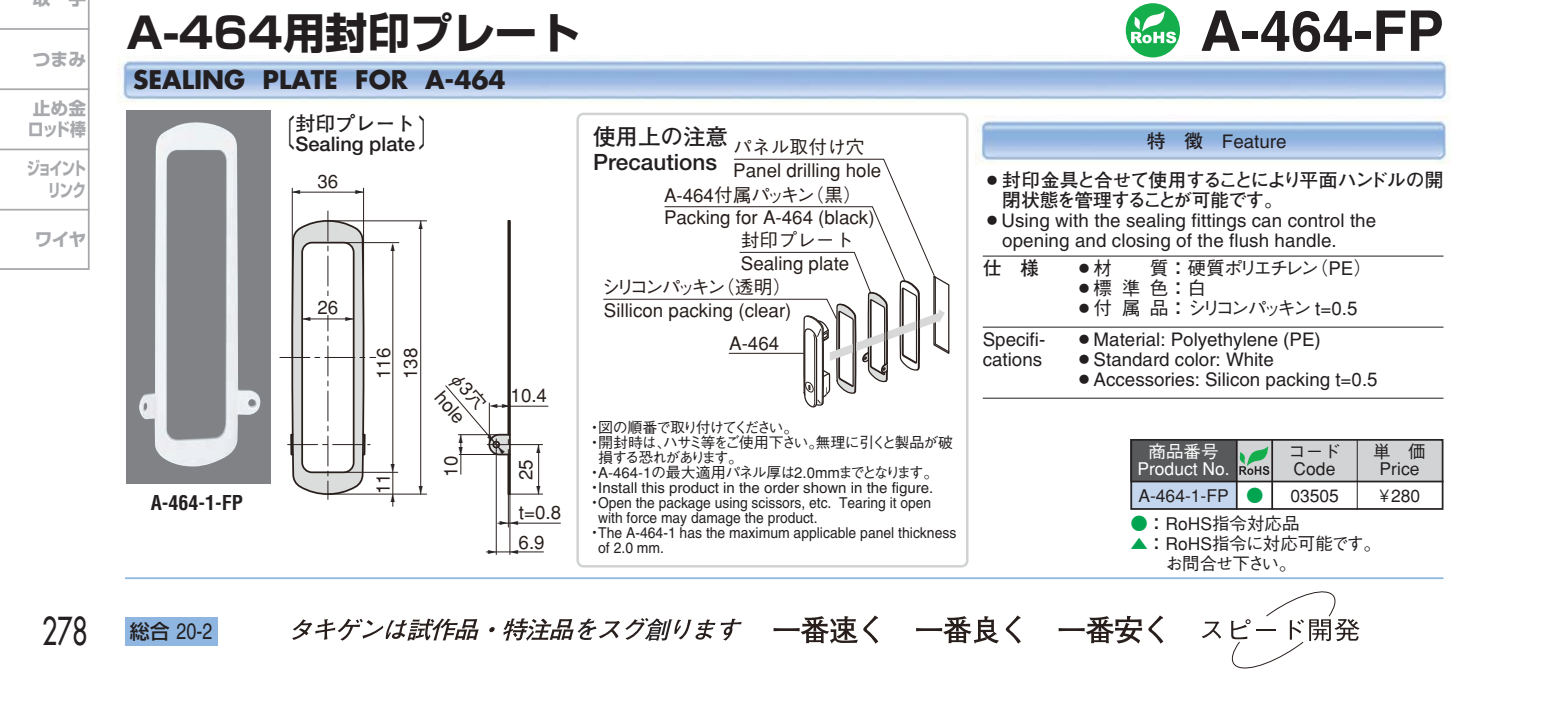
<style>
.page{position:relative;width:1567px;height:701px;background:#fff}
.page>*{position:absolute;margin:0;border:0;box-sizing:border-box;transform-origin:0 0}
.t1{font:700 56.25px "Helvetica";color:#231f20}
.t2{font:42.5px "Shin Go Bold 90 pv RKSJ H";color:#231f20}
.t3{font:37.5px "Futura";color:#231f20;scale:.7 1}
.t4{font:700 25px "Futura";color:#231f20}
.t5{font:22.5px/25px "Futo Go B101 Bold 90 pv RKSJ H";color:#231f20}
.t6{font:22.5px "Helvetica";color:#231f20;scale:.8 1}
.t7{font:20px/20px "Futo Go B101 Bold 90 pv RKSJ H";color:#231f20}
.t8{font:700 condensed 20px "Helvetica";color:#231f20}
.t9{font:18.75px/20px "Helvetica";color:#231f20}
.t10{font:18.75px/22.5px "Gothic BBB Medium 90 pv RKSJ H";color:#281f1c}
.t11{font:18.75px/20px "Futo Go B101 Bold 90 pv RKSJ H";letter-spacing:-.06em;color:#231f20}
.t12{font:18.75px "Gothic BBB Medium 90 pv RKSJ H";letter-spacing:-.165em;color:#231f20}
.t13{font:18.75px "Gothic BBB Medium 90 pv RKSJ H";letter-spacing:-.195em;color:#231f20}
.t14{font:17.75px/21.2px "Shin Go Bold 90 pv RKSJ H";letter-spacing:-.065em;color:#a7a9ac}
.t15{font:17.75px/21.2px "Shin Go Bold 90 pv RKSJ H";letter-spacing:-.125em;color:#a7a9ac;text-align:right;scale:.75 1}
.t16{font:17.5px/17.5px "Gothic BBB Medium 90 pv RKSJ H";color:#231f20;text-align:center}
.t17{font:17.5px/20px "Gothic BBB Medium 90 pv RKSJ H";letter-spacing:-.02em;color:#231f20}
.t18{font:17.5px/17.5px "Gothic BBB Medium 90 pv RKSJ H";color:#fff;text-align:center}
.t19{font:17.5px "Gothic BBB Medium 90 pv RKSJ H";color:#00a451}
.t20{font:15px "Helvetica";color:#231f20;scale:.92 1}
.t21{font:15px "Helvetica";color:#231f20;scale:.93 1}
.t22{font:15px "Helvetica";color:#231f20}
.t23{font:15px "Gothic BBB Medium 90 pv RKSJ H";letter-spacing:-.05em;color:#231f20}
.t24{font:15px "Gothic BBB Medium 90 pv RKSJ H";letter-spacing:-.095em;color:#231f20}
.t25{font:15px "Gothic BBB Medium 90 pv RKSJ H";letter-spacing:-.14em;color:#231f20}
.t26{font:15px "Gothic BBB Medium 90 pv RKSJ H";letter-spacing:-.12em;color:#231f20}
.t27{font:4px "Yajilusi";color:#282425}
.s1{font-size:35.5px}
.s2{font-family:"Shin Go Medium 90 pv RKSJ H";font-size:20px}
.s3{font-family:"Gothic BBB Medium 90 pv RKSJ H"}
.s4{font-family:"Futo Go B101 Bold 90 pv RKSJ H"}
.s5{color:#00a451}
</style>
<div class="page">
<hr style="left:125px;top:577px;width:1318px;height:2px;background:#8fb6e1">
<hr style="left:125px;top:0;width:1318px;height:1px;background:#8fb6e1">
<svg style="left:1006px;top:616px;width:15px;height:28px"></svg>
<svg style="left:1058px;top:616px;width:84px;height:28px"></svg>
<svg style="left:1148px;top:616px;width:15px;height:28px"></svg>
<svg style="left:1202px;top:621px;width:19px;height:18px"></svg>
<svg style="left:1231px;top:591px;width:128px;height:78px"></svg>
<img style="left:118px;top:55px;width:1333px;height:48px">
<img style="left:983px;top:115px;width:466px;height:49px">
<hr style="left:982px;top:256px;width:461px;height:1px;background:#231f20">
<hr style="left:982px;top:327px;width:461px;height:1px;background:#231f20">
<hr style="left:982px;top:398px;width:461px;height:1px;background:#231f20">
<div style="left:126px;top:110px;width:144px;height:374px;background:#808285"></div>
<img style="left:139px;top:122px;width:121px;height:345px">
<svg style="left:576px;top:113px;width:392px;height:10px"></svg>
<div style="left:1130px;top:439px;width:106px;height:43px;background:#58595b"></div>
<div style="left:1130px;top:482px;width:106px;height:28px;background:#c4d6ee"></div>
<div style="left:1236px;top:439px;width:206px;height:42px;background:#d1d3d4"></div>
<hr style="left:1236px;top:439px;width:1px;height:71px;background:#231f20">
<hr style="left:1271px;top:439px;width:2px;height:71px;background:#231f20">
<hr style="left:1356px;top:439px;width:1px;height:71px;background:#231f20">
<hr style="left:1130px;top:481px;width:313px;height:1px;background:#231f20">
<div style="left:1130px;top:439px;width:313px;height:71px;border:2px solid #282425"></div>
<svg style="left:1239px;top:446px;width:30px;height:29px"></svg>
<svg style="left:0;top:0;width:90px;height:270px"></svg>
<div style="left:125px;top:617px;width:92px;height:29px;background:#8fb6e1"></div>
<div style="left:1125px;top:3px;width:55px;height:54px;background:#14af4c;border-radius:50%"></div>
<svg style="left:1131px;top:11px;width:45px;height:32px"></svg>
<svg style="left:280px;top:123px;width:719px;height:521px"></svg>
<p class="t14" style="left:33px;top:51px;width:55px">つまみ</p>
<p class="t14" style="left:28px;top:100px;width:60px">止め金ロッド棒</p>
<p class="t15" style="left:27px;top:161px;width:80px">ジョイントリンク</p>
<p class="t14" style="left:35px;top:231px;width:53px">ワイヤ</p>
<h3 class="t3" style="left:42px;top:616px;width:67px">278</h3>
<h2 class="t2" style="left:126px;top:17px;width:456px">A-464用封印プレート</h2>
<h1 class="t1" style="left:1200px;top:10px;width:245px">A-464-FP</h1>
<h3 class="t4" style="left:133px;top:70px;width:374px">SEALING PLATE FOR A-464</h3>
<p class="t7" style="left:296px;top:116px;width:141px;text-indent:-18px"><span class="s1">〔</span>封印プレート<br>Sealing plate<sup>〕</sup></p>
<p class="t8" style="left:151px;top:495px;width:94px">A-464-1-FP</p>
<p class="t6" style="left:130px;top:623px;width:105px"><span class="s2">総合</span> 20-2</p>
<p class="t27" style="left:292px;top:188px;width:10px">0</p>
<p class="t10" style="left:317px;top:172px;width:22px">36</p>
<p class="t10" style="left:317px;top:299px;width:22px">26</p>
<p class="t27" style="left:302px;top:315px;width:10px">0</p>
<p class="t27" style="left:396px;top:243px;width:10px;rotate:90deg">0</p>
<p class="t27" style="left:424px;top:221px;width:10px;rotate:90deg">0</p>
<p class="t10" style="left:372px;top:379px;width:33px;line-height:26.8px;rotate:-90deg">116<br>138</p>
<p class="t10" style="left:374px;top:494px;width:22px;rotate:-90deg">11</p>
<p class="t27" style="left:396px;top:494px;width:10px;rotate:90deg">0</p>
<p class="t10" style="left:460px;top:366px;width:46px;line-height:24.5px;text-align:center;rotate:49deg">φ3穴hole</p>
<p class="t10" style="left:442px;top:477px;width:22px;rotate:-90deg">10</p>
<p class="t27" style="left:464px;top:435px;width:10px;rotate:90deg">0</p>
<p class="t10" style="left:510px;top:386px;width:38px">10.4</p>
<p class="t27" style="left:510px;top:410px;width:10px;rotate:-180deg">0</p>
<p class="t27" style="left:508px;top:527px;width:10px;rotate:-180deg">0</p>
<p class="t27" style="left:542px;top:445px;width:10px;rotate:90deg">0</p>
<p class="t27" style="left:535px;top:494px;width:10px;rotate:-90deg">0</p>
<p class="t10" style="left:517px;top:480px;width:22px;rotate:-90deg">25</p>
<p class="t10" style="left:519px;top:504px;width:44px">t=0.8</p>
<p class="t27" style="left:496px;top:556px;width:10px;rotate:-180deg">0</p>
<p class="t10" style="left:518px;top:533px;width:28px">6.9</p>
<p class="t5" style="left:593px;top:127px;width:137px">使用上の注意<br>Precautions</p>
<p class="t10" style="left:733px;top:139px;width:149px">パネル取付け穴<br>Panel drilling hole</p>
<p class="t10" style="left:664px;top:186px;width:199px">A-464付属パッキン（黒）</p>
<p class="t10" style="left:664px;top:208px;width:212px">Packing for A-464 (black)</p>
<p class="t10" style="left:741px;top:232px;width:114px">封印プレート</p>
<p class="t10" style="left:741px;top:254px;width:110px">Sealing plate</p>
<p class="t10" style="left:601px;top:279px;width:191px">シリコンパッキン（透明）<br>Sillicon packing (clear)</p>
<p class="t10" style="left:729px;top:334px;width:52px">A-464</p>
<p class="t25" style="left:587px;top:421px;width:212px">・図の順番で取り付けてください。</p>
<p class="t24" style="left:587px;top:436px;width:367px">・開封時は､ハサミ等をご使用下さい｡無理に引くと製品が破</p>
<p class="t26" style="left:598px;top:451px;width:139px">損する恐れがあります｡</p>
<p class="t23" style="left:587px;top:466px;width:352px">・A-464-1の最大適用パネル厚は2.0mmまでとなります。</p>
<p class="t22" style="left:587px;top:482px;width:348px"><span class="s3">・</span>Install this product in the order shown in the figure.</p>
<p class="t20" style="left:587px;top:497px;width:375px"><span class="s3">・</span>Open the package using scissors, etc. Tearing it open</p>
<p class="t20" style="left:598px;top:512px;width:240px">with force may damage the product.</p>
<p class="t21" style="left:587px;top:527px;width:398px"><span class="s3">・</span>The A-464-1 has the maximum applicable panel thickness</p>
<p class="t21" style="left:598px;top:542px;width:72px">of 2.0 mm.</p>
<p class="t9" style="left:1147px;top:133px;width:141px"><span class="s4">特　徴　</span>Feature</p>
<p class="t11" style="left:1002px;top:172px;width:443px;text-indent:-19px">○封印金具と合せて使用することにより平面ハンドルの開閉状態を管理することが可能です。</p>
<p class="t9" style="left:1002px;top:212px;width:375px;text-indent:-19px">○Using with the sealing fittings can control the opening and closing of the flush handle.</p>
<p class="t11" style="left:983px;top:261px;width:58px">仕　様</p>
<p class="t12" style="left:1075px;top:261px;width:299px">○材　　質：硬質ポリエチレン（PE）</p>
<p class="t12" style="left:1075px;top:281px;width:133px">○標準色：白</p>
<p class="t13" style="left:1075px;top:301px;width:284px">○付属品：シリコンパッキン t=0.5</p>
<p class="t9" style="left:983px;top:332px;width:64px">Specifi-</p>
<p class="t9" style="left:1075px;top:332px;width:247px">○Material: Polyethylene (PE)</p>
<p class="t9" style="left:983px;top:352px;width:61px">cations</p>
<p class="t9" style="left:1075px;top:352px;width:200px">○Standard color: White</p>
<p class="t9" style="left:1075px;top:372px;width:304px">○Accessories: Silicon packing <span class="s3">t=0.5</span></p>
<p class="t18" style="left:1137px;top:445px;width:94px">商品番号<br>Product No.</p>
<p class="t16" style="left:1288px;top:445px;width:54px">コード<br>Code</p>
<p class="t16" style="left:1373px;top:445px;width:54px">単　価<br>Price</p>
<p class="t19" style="left:1246px;top:489px;width:19px">●</p>
<p class="t16" style="left:1130px;top:517px;width:171px"><span class="s5">●</span>：RoHS指令対応品</p>
<p class="t17" style="left:1165px;top:535px;width:217px;text-indent:-35px"><span class="s5">▲</span>：RoHS指令に対応可能です。お問合せ下さい。</p>
<p class="t16" style="left:1138px;top:489px;width:92px">A-464-1-FP</p>
<p class="t16" style="left:1290px;top:489px;width:50px">03505</p>
<p class="t16" style="left:1379px;top:489px;width:42px">¥280</p>
</div>
